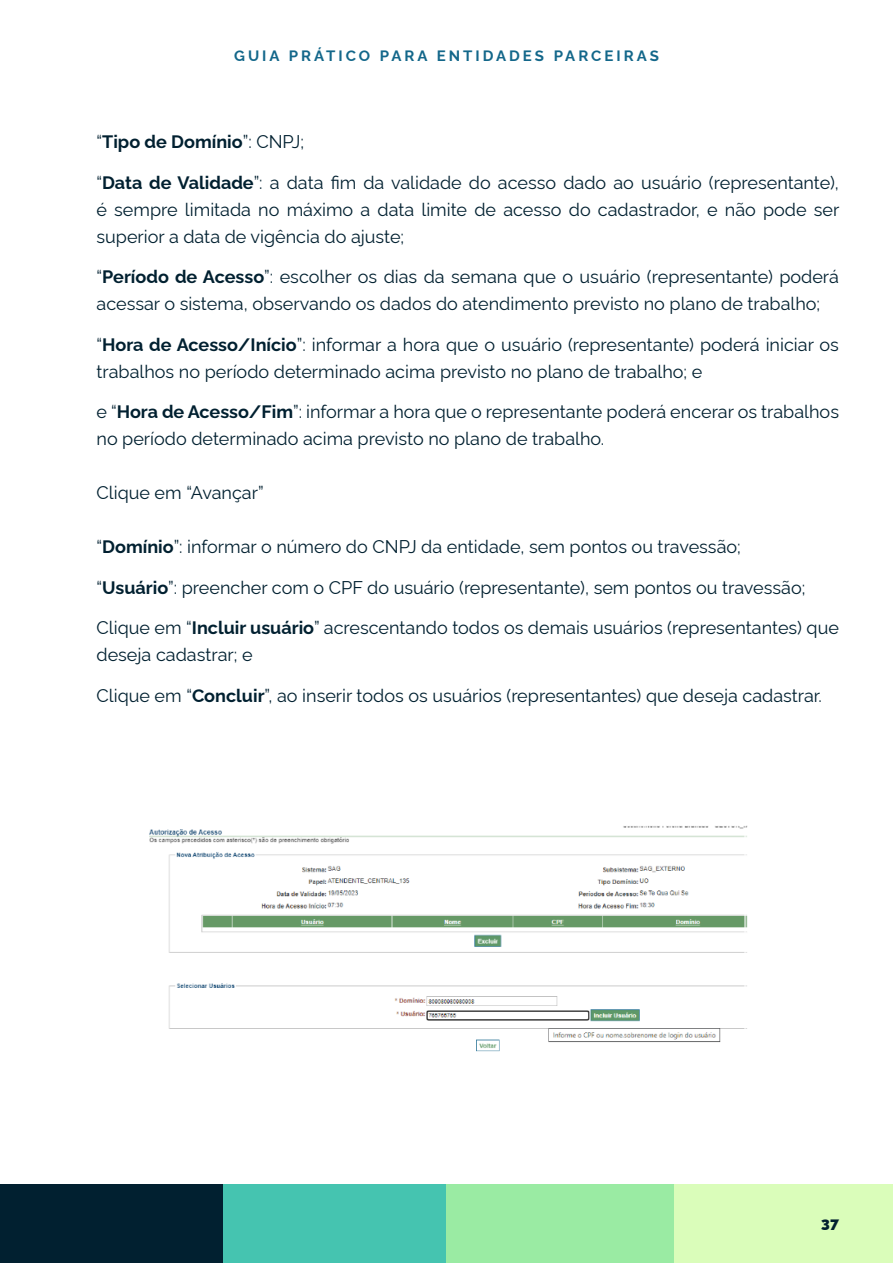
<style>
.page{position:relative;width:893px;height:1263px;background:#fff}
.page>*{position:absolute;margin:0;border:0;box-sizing:border-box;transform-origin:0 0}
.t1{font:18px/27px "Rawline";color:#012030}
.t2{font:700 18px "Rawline";color:#012030}
.t3{font:700 15px "Rawline";letter-spacing:.2em;color:#13678a}
.t4{font:900 15px "Rawline";color:#012030}
.s1{font-weight:400}
.s2{font-weight:700}
</style>
<div class="page">
<div style="left:0;top:1185px;width:223px;height:78px;background:#012030"></div>
<div style="left:223px;top:1185px;width:228px;height:78px;background:#45c4b0"></div>
<div style="left:446px;top:1185px;width:228px;height:78px;background:#9aeba3"></div>
<hr style="left:0;top:1185px;width:1px;height:78px;background:#dafdba">
<div style="left:674px;top:1185px;width:219px;height:78px;background:#dafdba"></div>
<img style="left:149px;top:825px;width:599px;height:227px">
<p class="t3" style="left:234px;top:44px;width:426px">GUIA PRÁTICO PARA ENTIDADES PARCEIRAS</p>
<p class="t2" style="left:97px;top:128px;width:209px"><span class="s1">“</span>Tipo de Domínio<span class="s1">”: CNPJ;</span></p>
<p class="t1" style="left:97px;top:167px;width:744px;text-align:justify">“<span class="s2">Data de Validade</span>”: a data fim da validade do acesso dado ao usuário (representante), é sempre limitada no máximo a data limite de acesso do cadastrador, e não pode ser superior a data de vigência do ajuste;</p>
<p class="t1" style="left:97px;top:262px;width:744px">“<span class="s2">Período de Acesso</span>”: escolher os dias da semana que o usuário (representante) poderá acessar o sistema, observando os dados do atendimento previsto no plano de trabalho;</p>
<p class="t1" style="left:97px;top:329px;width:744px">“<span class="s2">Hora de Acesso/Início</span>”: informar a hora que o usuário (representante) poderá iniciar os trabalhos no período determinado acima previsto no plano de trabalho; e</p>
<p class="t1" style="left:97px;top:397px;width:744px">e “<span class="s2">Hora de Acesso/Fim</span>”: informar a hora que o representante poderá encerar os trabalhos no período determinado acima previsto no plano de trabalho.</p>
<p class="t1" style="left:97px;top:478px;width:169px">Clique em “Avançar”</p>
<p class="t1" style="left:97px;top:532px;width:646px">“<span class="s2">Domínio</span>”: informar o número do CNPJ da entidade, sem pontos ou travessão;</p>
<p class="t1" style="left:97px;top:572px;width:710px">“<span class="s2">Usuário</span>”: preencher com o CPF do usuário (representante), sem pontos ou travessão;</p>
<p class="t1" style="left:97px;top:613px;width:744px">Clique em “<span class="s2">Incluir usuário</span>” acrescentando todos os demais usuários (representantes) que deseja cadastrar; e</p>
<p class="t1" style="left:97px;top:680px;width:727px">Clique em “<span class="s2">Concluir</span>”, ao inserir todos os usuários (representantes) que deseja cadastrar.</p>
<p class="t4" style="left:821px;top:1213px;width:19px">37</p>
</div>
